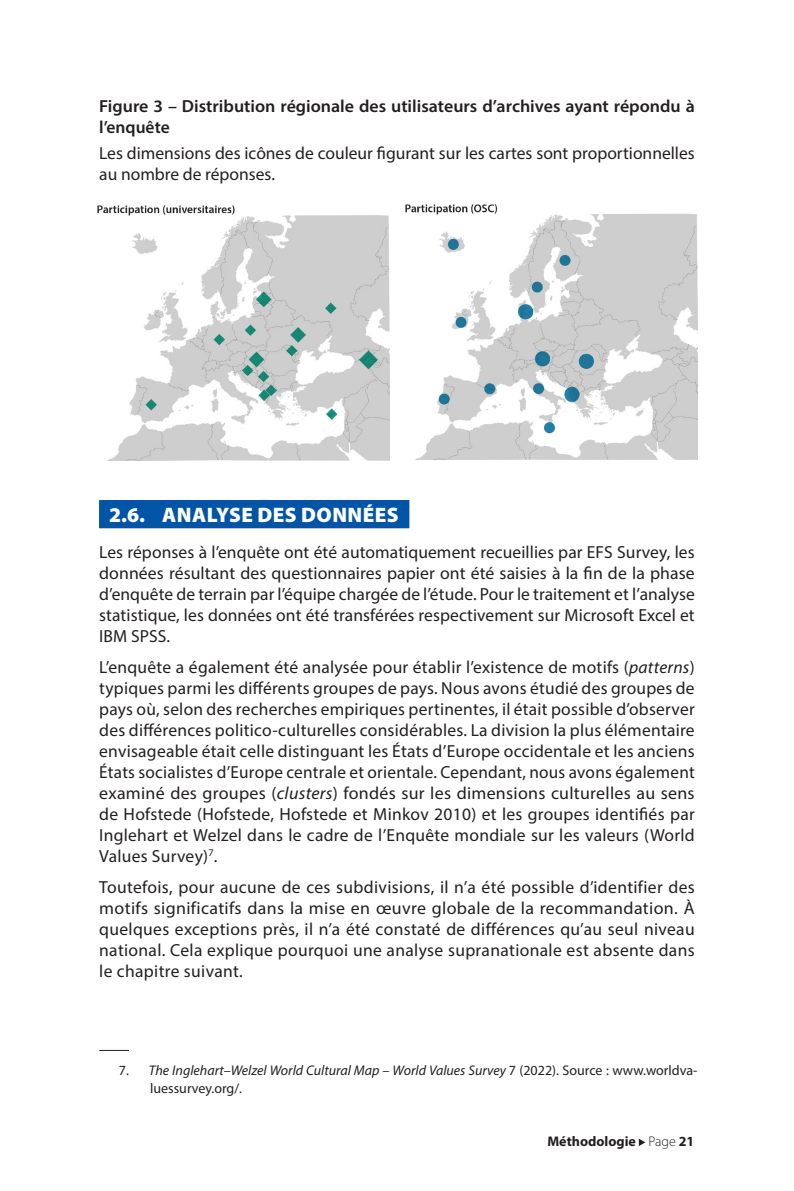
<style>
.page{position:relative;width:794px;height:1191px;background:#fff}
.page>*{position:absolute;margin:0;border:0;box-sizing:border-box;transform-origin:0 0}
.TT_01_01_C_-0_ENG__1{font:900 21px "Myriad Pro";letter-spacing:.02em;color:#fff}
._02_Tx_filet_JUSTIFIÉ_GAUCHE_ENG{font:17.5px/21px "Myriad Pro";letter-spacing:.015em;color:#231f20;text-align:justify}
.Figure_subtitle{font:17.5px/21px "Myriad Pro";color:#231f20}
.Figure_title{font:600 17.5px/21px "Myriad Pro";color:#231f20}
._05_Notes_ENG{font:italic 14px/17.5px "Myriad Pro";color:#231f20}
.t1{font:700 14px "Myriad Pro";color:#231f20}
.s1{font-style:italic}
.s2{font-style:normal}
.s3{font-weight:300}
</style>
<div class="page">
<svg style="left:639px;top:1138px;width:6px;height:8px"></svg>
<div style="left:99px;top:500px;width:310px;height:28px;background:#0154a6"></div>
<img style="left:405px;top:204px;width:292px;height:255px">
<img style="left:97px;top:205px;width:292px;height:255px">
<hr style="left:99px;top:1050px;width:30px;height:1px;background:#231f20">
<p class="Figure_title" style="left:99px;top:96px;width:597px">Figure 3 – Distribution régionale des utilisateurs d’archives ayant répondu à l’enquête</p>
<p class="Figure_subtitle" style="left:99px;top:143px;width:597px">Les dimensions des icônes de couleur figurant sur les cartes sont proportionnelles au nombre de réponses.</p>
<p class="TT_01_01_C_-0_ENG__1" style="left:109px;top:501px;width:291px">2.6. ANALYSE DES DONNÉES</p>
<p class="_02_Tx_filet_JUSTIFIÉ_GAUCHE_ENG" style="left:99px;top:541px;width:597px">Les réponses à l’enquête ont été automatiquement recueillies par EFS Survey, les données résultant des questionnaires papier ont été saisies à la fin de la phase d’enquête de terrain par l’équipe chargée de l’étude. Pour le traitement et l’analyse statistique, les données ont été transférées respectivement sur Microsoft Excel et IBM SPSS.</p>
<p class="_02_Tx_filet_JUSTIFIÉ_GAUCHE_ENG" style="left:99px;top:656px;width:597px">L’enquête a également été analysée pour établir l’existence de motifs (<span class="s1">patterns</span>) typiques parmi les différents groupes de pays. Nous avons étudié des groupes de pays où, selon des recherches empiriques pertinentes, il était possible d’observer des différences politico-culturelles considérables. La division la plus élémentaire envisageable était celle distinguant les États d’Europe occidentale et les anciens États socialistes d’Europe centrale et orientale. Cependant, nous avons également examiné des groupes (<span class="s1">clusters</span>) fondés sur les dimensions culturelles au sens de Hofstede (Hofstede, Hofstede et Minkov 2010) et les groupes identifiés par Inglehart et Welzel dans le cadre de l’Enquête mondiale sur les valeurs (World Values Survey)<sup>7</sup>.</p>
<p class="_02_Tx_filet_JUSTIFIÉ_GAUCHE_ENG" style="left:99px;top:876px;width:597px">Toutefois, pour aucune de ces subdivisions, il n’a été possible d’identifier des motifs significatifs dans la mise en œuvre globale de la recommandation. À quelques exceptions près, il n’a été constaté de différences qu’au seul niveau national. Cela explique pourquoi une analyse supranationale est absente dans le chapitre suivant.</p>
<p class="_05_Notes_ENG" style="left:150px;top:1061px;width:549px;text-indent:-31px"><span class="s2">7.</span> The Inglehart–Welzel World Cultural Map – World Values Survey <span class="s2">7 (2022). Source : www.worldva&shy;luessurvey.org/.</span></p>
<p class="t1" style="left:547px;top:1132px;width:148px">Méthodologie <span class="s3">Page</span> 21</p>
</div>
